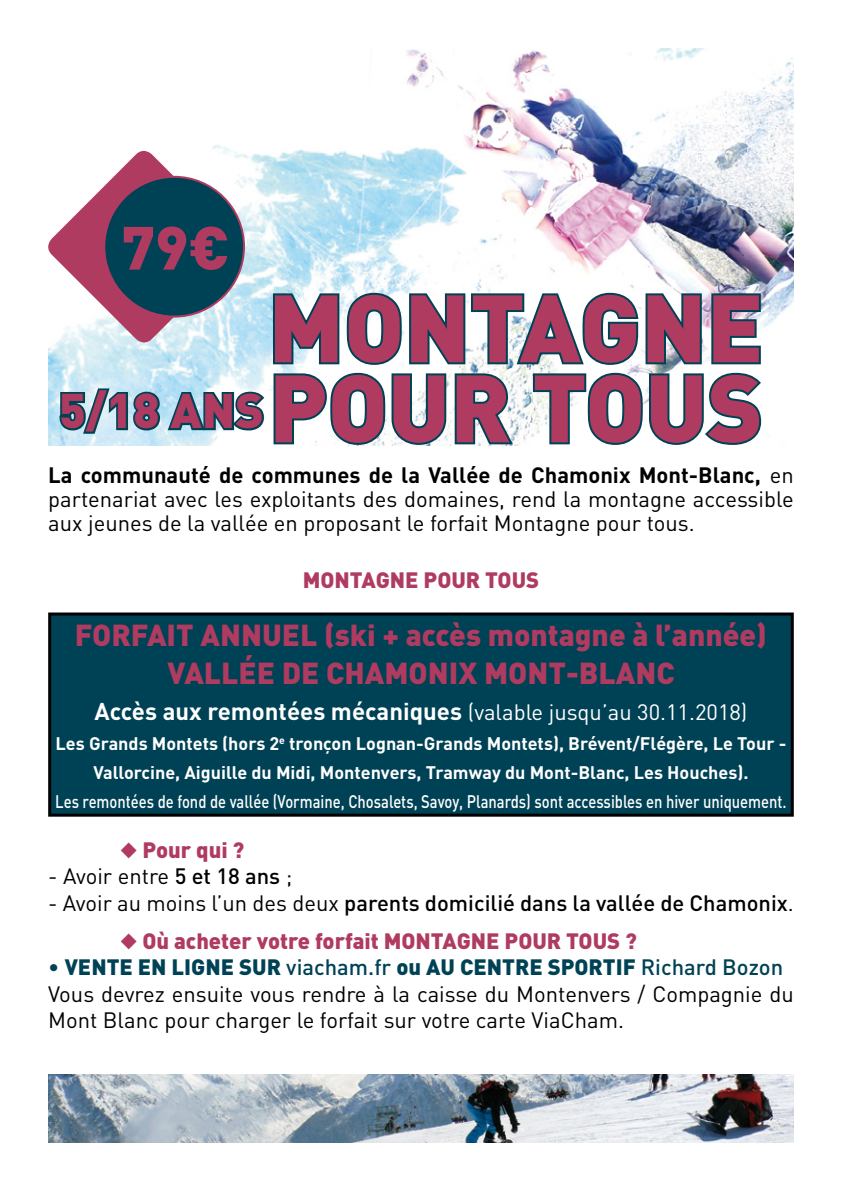
<style>
.page{position:relative;width:842px;height:1191px;background:#fff}
.page>*{position:absolute;margin:0;border:0;box-sizing:border-box;transform-origin:0 0}
.t1{font:900 94px "DIN";color:#b03b60}
.t2{font:900 60px "DIN";color:#b03b60}
.t3{font:900 48px "DIN";color:#b03b60}
.t4{font:900 30px "DIN";color:#b03b60}
.t5{font:700 24px "DIN";color:#fff}
.t6{font:22px/24px "DIN";color:#000}
.t7{font:900 22px "DIN";color:#b03b60}
.t8{font:500 22px "DIN";color:#000}
.t9{font:900 22px "DIN";color:#004255}
.t10{font:700 18px/29.2px "DIN";color:#fff;text-align:center}
.t11{font:500 18px "DIN";color:#fff;scale:.82 1}
.s1{font-weight:700}
.s2{font-weight:400;font-size:22px}
.s3{font-weight:500}
.s4{font-weight:400}
</style>
<div class="page">
<img style="left:48px;top:48px;width:746px;height:397px">
<svg style="left:57px;top:291px;width:707px;height:155px"></svg>
<div style="left:50px;top:614px;width:742px;height:201px;background:#004255"></div>
<div style="left:48px;top:612px;width:746px;height:204px;border:3px solid #000"></div>
<img style="left:48px;top:1074px;width:746px;height:68px">
<svg style="left:48px;top:146px;width:196px;height:201px"></svg>
<div style="left:104px;top:177px;width:140px;height:139px;background:#004255;border-radius:50%"></div>
<p class="t2" style="left:122px;top:208px;width:109px">79€</p>
<p class="t3" style="left:59px;top:379px;width:206px">5/18 ANS</p>
<p class="t1" style="left:268px;top:265px;width:497px">MONTAGNE</p>
<p class="t1" style="left:269px;top:345px;width:496px">POUR TOUS</p>
<p class="t6" style="left:48px;top:463px;width:747px;text-align:justify"><span class="s1">La communauté de communes de la Vallée de Chamonix Mont-Blanc,</span> en partenariat avec les exploitants des domaines, rend la montagne accessible aux jeunes de la vallée en proposant le forfait Montagne pour tous.</p>
<p class="t7" style="left:303px;top:565px;width:238px">MONTAGNE POUR TOUS</p>
<p class="t4" style="left:75px;top:615px;width:694px">FORFAIT ANNUEL (ski + accès montagne à l’année)</p>
<p class="t4" style="left:167px;top:653px;width:509px">VALLÉE DE CHAMONIX MONT-BLANC</p>
<p class="t5" style="left:94px;top:696px;width:654px">Accès aux remontées mécaniques <span class="s2">(valable jusqu’au 30.11.2018)</span></p>
<p class="t10" style="left:56px;top:727px;width:732px">Les Grands Montets (hors 2<sup>e</sup> tronçon Lognan-Grands Montets), Brévent/Flégère, Le Tour -<br>Vallorcine, Aiguille du Midi, Montenvers, Tramway du Mont-Blanc, Les Houches).</p>
<p class="t11" style="left:55px;top:790px;width:893px">Les remontées de fond de vallée (Vormaine, Chosalets, Savoy, Planards) sont accessibles en hiver uniquement.</p>
<p class="t7" style="left:120px;top:835px;width:126px">◆ Pour qui ?</p>
<p class="t6" style="left:48px;top:864px;width:246px">- Avoir entre <span class="s3">5 et 18 ans</span> ;</p>
<p class="t8" style="left:48px;top:888px;width:747px"><span class="s4">- Avoir au moins l’un des deux</span> parents domicilié dans la vallée de Chamonix<span class="s4">.</span></p>
<p class="t7" style="left:120px;top:926px;width:518px">◆ Où acheter votre forfait MONTAGNE POUR TOUS ?</p>
<p class="t9" style="left:48px;top:952px;width:737px"><span class="s3">•</span> VENTE EN LIGNE SUR <span class="s3">viacham.fr</span> ou AU CENTRE SPORTIF <span class="s3">Richard Bozon</span></p>
<p class="t6" style="left:48px;top:980px;width:747px;line-height:26.4px">Vous devrez ensuite vous rendre à la caisse du Montenvers / Compagnie du<br>Mont Blanc pour charger le forfait sur votre carte ViaCham.</p>
</div>
